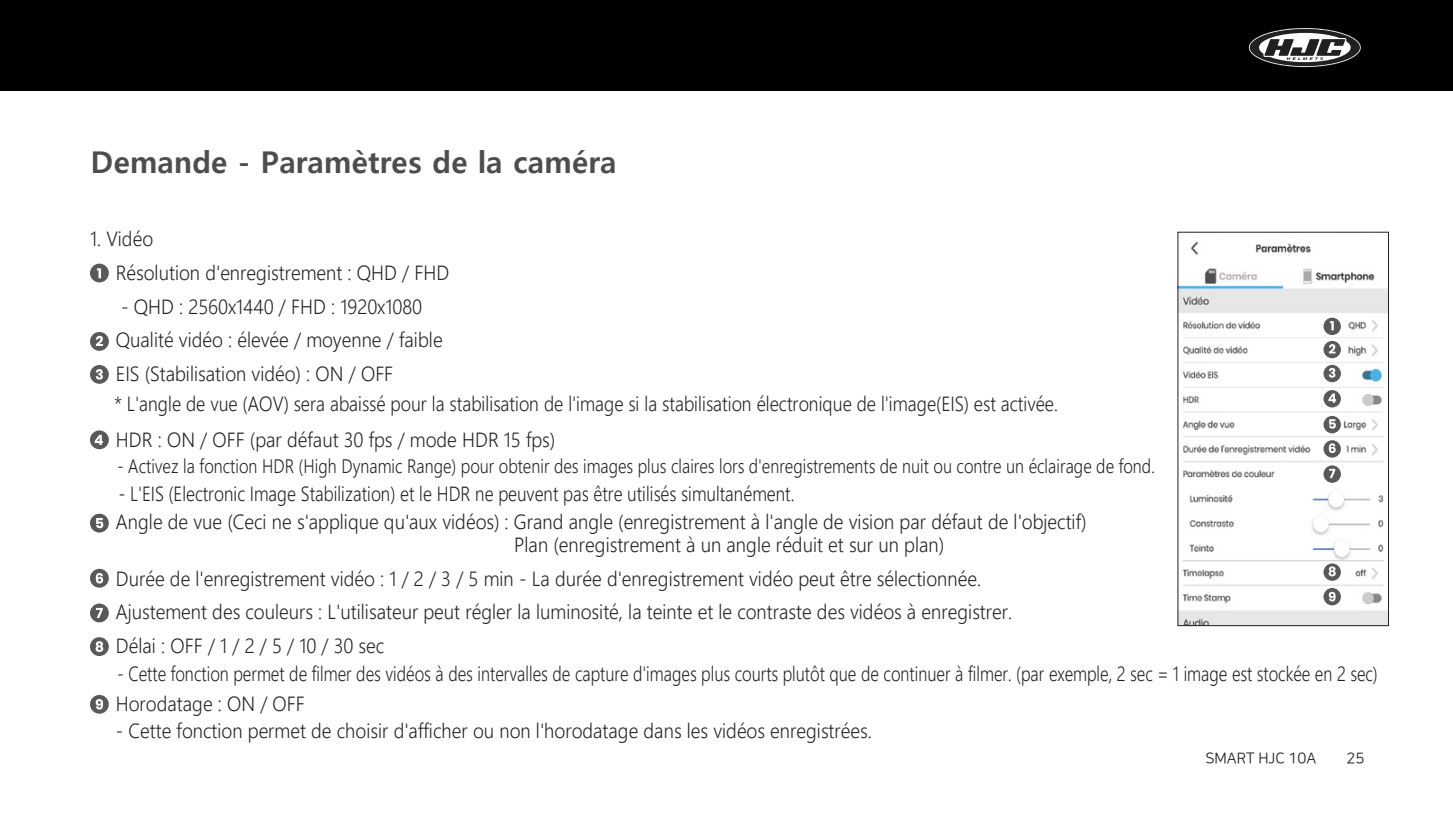
<style>
.page{position:relative;width:1453px;height:815px;background:#fff}
.page>*{position:absolute;margin:0;border:0;box-sizing:border-box;transform-origin:0 0}
.t1{font:700 30px "Malgun Gothic";color:#4d4d4f}
.t2{font:300 20px/33.8px "Malgun Gothic";color:#231f20;scale:.92 1}
.t3{font:300 20px/28.8px "Malgun Gothic";color:#231f20;scale:.85 1}
.t4{font:300 20px/30px "Malgun Gothic";color:#231f20;scale:.81 1}
.t5{font:300 20px/36px "Malgun Gothic";color:#231f20;scale:.87 1}
.t6{font:300 19px "Malgun Gothic";color:#231f20;scale:.85 1}
.t7{font:15px "Nanum Square R";color:#231f20}
</style>
<div class="page">
<img style="left:1179px;top:241px;width:208px;height:383px">
<div style="left:1177px;top:232px;width:212px;height:394px;border:1px solid #231f20"></div>
<div style="left:0;top:0;width:1453px;height:90px;background:#000"></div>
<svg style="left:1249px;top:28px;width:112px;height:39px"></svg>
<div style="left:1323px;top:318px;width:18px;height:17px;background:#58595b;border-radius:50%"></div>
<svg style="left:1330px;top:321px;width:4px;height:9px"></svg>
<svg style="left:1323px;top:341px;width:18px;height:17px"></svg>
<svg style="left:1329px;top:344px;width:6px;height:9px"></svg>
<div style="left:1323px;top:365px;width:18px;height:17px;background:#58595b;border-radius:50%"></div>
<svg style="left:1329px;top:368px;width:6px;height:10px"></svg>
<div style="left:1323px;top:390px;width:18px;height:17px;background:#58595b;border-radius:50%"></div>
<svg style="left:1328px;top:393px;width:8px;height:10px"></svg>
<div style="left:1323px;top:416px;width:18px;height:17px;background:#58595b;border-radius:50%"></div>
<svg style="left:1329px;top:419px;width:7px;height:10px"></svg>
<svg style="left:1323px;top:440px;width:18px;height:18px"></svg>
<svg style="left:1329px;top:443px;width:6px;height:10px"></svg>
<svg style="left:1323px;top:465px;width:18px;height:18px"></svg>
<svg style="left:1329px;top:469px;width:6px;height:9px"></svg>
<div style="left:90px;top:604px;width:19px;height:18px;background:#58595b;border-radius:50%"></div>
<svg style="left:96px;top:608px;width:7px;height:10px"></svg>
<div style="left:90px;top:637px;width:19px;height:19px;background:#58595b;border-radius:50%"></div>
<svg style="left:96px;top:641px;width:7px;height:11px"></svg>
<div style="left:90px;top:695px;width:19px;height:19px;background:#58595b;border-radius:50%"></div>
<svg style="left:96px;top:699px;width:7px;height:11px"></svg>
<div style="left:90px;top:514px;width:19px;height:19px;background:#58595b;border-radius:50%"></div>
<svg style="left:96px;top:518px;width:7px;height:10px"></svg>
<div style="left:90px;top:569px;width:19px;height:19px;background:#58595b;border-radius:50%"></div>
<svg style="left:96px;top:573px;width:7px;height:10px"></svg>
<div style="left:90px;top:430px;width:19px;height:19px;background:#58595b;border-radius:50%"></div>
<svg style="left:95px;top:435px;width:8px;height:10px"></svg>
<div style="left:90px;top:264px;width:19px;height:18px;background:#58595b;border-radius:50%"></div>
<svg style="left:97px;top:268px;width:4px;height:10px"></svg>
<div style="left:90px;top:332px;width:19px;height:19px;background:#58595b;border-radius:50%"></div>
<svg style="left:96px;top:336px;width:7px;height:10px"></svg>
<div style="left:90px;top:365px;width:19px;height:19px;background:#58595b;border-radius:50%"></div>
<svg style="left:96px;top:369px;width:7px;height:11px"></svg>
<svg style="left:1323px;top:563px;width:18px;height:18px"></svg>
<svg style="left:1328px;top:566px;width:8px;height:10px"></svg>
<svg style="left:1323px;top:588px;width:18px;height:17px"></svg>
<svg style="left:1329px;top:592px;width:6px;height:9px"></svg>
<h1 class="t1" style="left:91px;top:145px;width:527px">Demande - Paramètres de la caméra</h1>
<p class="t2" style="left:116px;top:222px;width:364px;text-indent:-26px">1. Vidéo<br>Résolution d'enregistrement : QHD / FHD</p>
<p class="t2" style="left:116px;top:290px;width:357px">- QHD : 2560x1440 / FHD : 1920x1080<br>Qualité vidéo : élevée / moyenne / faible<br>EIS (Stabilisation vidéo) : ON / OFF</p>
<p class="t5" style="left:115px;top:386px;width:1086px">* L'angle de vue (AOV) sera abaissé pour la stabilisation de l'image si la stabilisation électronique de l'image(EIS) est activée.<br>HDR : ON / OFF (par défaut 30 fps / mode HDR 15 fps)</p>
<p class="t6" style="left:117px;top:455px;width:1222px">- Activez la fonction HDR (High Dynamic Range) pour obtenir des images plus claires lors d'enregistrements de nuit ou contre un éclairage de fond.</p>
<p class="t3" style="left:116px;top:479px;width:1144px">- L'EIS (Electronic Image Stabilization) et le HDR ne peuvent pas être utilisés simultanément.<br>Angle de vue (Ceci ne s'applique qu'aux vidéos) : Grand angle (enregistrement à l'angle de vision par défaut de l'objectif)</p>
<p class="t2" style="left:116px;top:528px;width:976px;text-indent:398px">Plan (enregistrement à un angle réduit et sur un plan)<br>Durée de l'enregistrement vidéo : 1 / 2 / 3 / 5 min - La durée d'enregistrement vidéo peut être sélectionnée.<br>Ajustement des couleurs : L'utilisateur peut régler la luminosité, la teinte et le contraste des vidéos à enregistrer.<br>Délai : OFF / 1 / 2 / 5 / 10 / 30 sec</p>
<p class="t4" style="left:116px;top:659px;width:1559px">- Cette fonction permet de filmer des vidéos à des intervalles de capture d'images plus courts plutôt que de continuer à filmer. (par exemple, 2 sec = 1 image est stockée en 2 sec)<br>Horodatage : ON / OFF</p>
<p class="t2" style="left:116px;top:714px;width:823px">- Cette fonction permet de choisir d'afficher ou non l'horodatage dans les vidéos enregistrées.</p>
<p class="t7" style="left:1205px;top:750px;width:113px">SMART HJC 10A</p>
<p class="t7" style="left:1346px;top:751px;width:19px">25</p>
</div>
